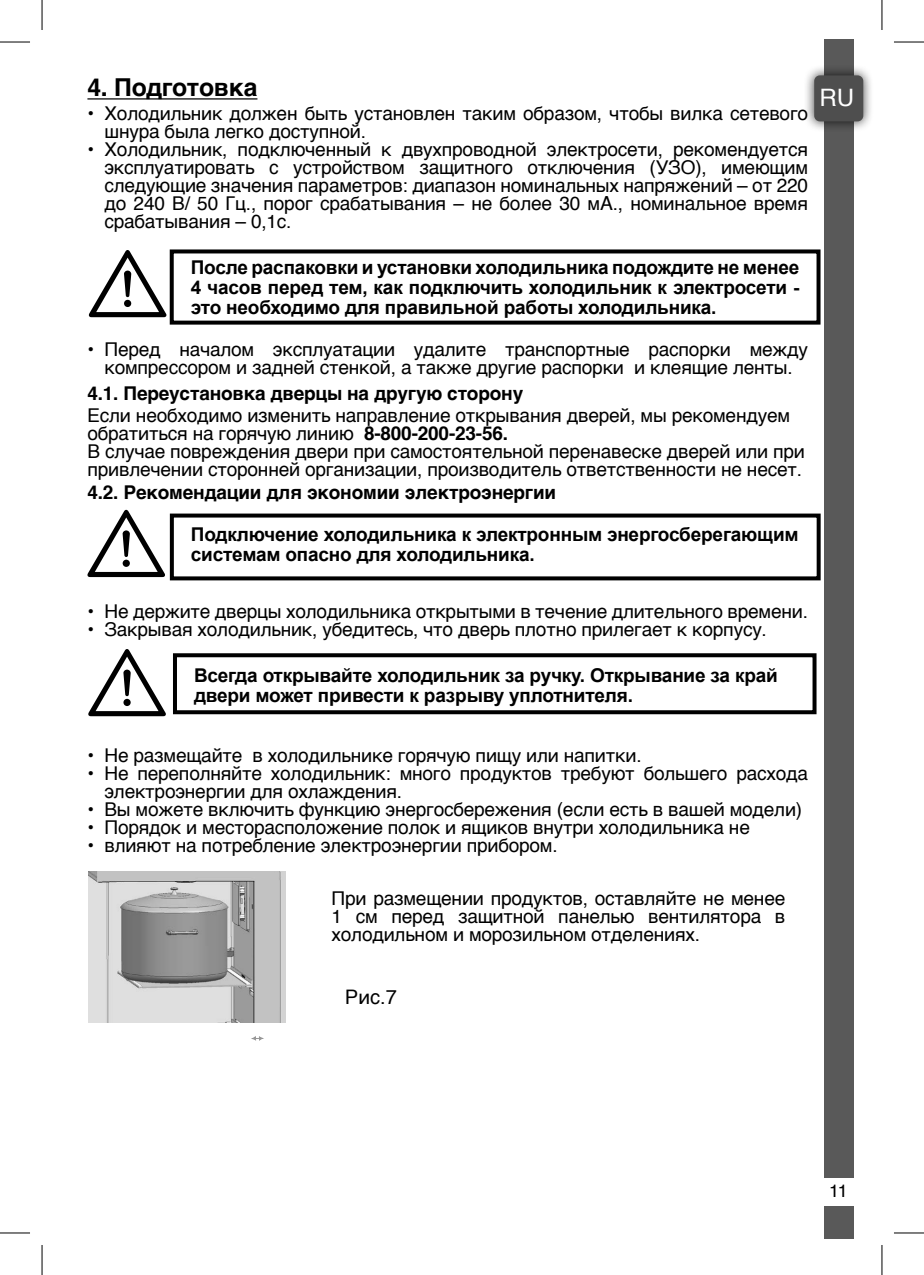
<style>
.page{position:relative;width:924px;height:1275px;background:#fff}
.page>*{position:absolute;margin:0;border:0;box-sizing:border-box;transform-origin:0 0}
.semboller{font:84px "ZIWARNUN";color:#000}
.t1{font:700 24.8px "Helvetica Cyr";letter-spacing:-.01em;color:#000}
.t2{font:24px "Helvetica";color:#fff}
.Normal_Yazi{font:20px "Helvetica";color:#000}
.t3{font:19px/18px "Helvetica";letter-spacing:-.01em;color:#000}
.Unite_Baslik__14pt-B{font:700 19px/20px "Arial";letter-spacing:-.01em;color:#000}
.t4{font:700 19px "Helvetica";letter-spacing:-.01em;color:#000}
.t5{font:18px "Helvetica";color:#000}
.s1{font-weight:700}
</style>
<div class="page">
<div style="left:823px;top:39px;width:30px;height:1138px;background:#595959"></div>
<div style="left:823px;top:1205px;width:30px;height:33px;background:#595959"></div>
<div style="left:802px;top:64px;width:72px;height:68px;background:#000;opacity:.75"></div>
<div style="left:813px;top:75px;width:49px;height:46px;background:#4e4e4e;border-radius:6px"></div>
<hr style="left:87px;top:98px;width:170px;height:2px;background:#000">
<div style="left:170px;top:513px;width:650px;height:67px;border:4px solid #000"></div>
<div style="left:173px;top:653px;width:643px;height:61px;border:4px solid #000"></div>
<img style="left:88px;top:871px;width:197px;height:152px">
<svg style="left:251px;top:1036px;width:13px;height:5px"></svg>
<div style="left:170px;top:249px;width:650px;height:76px;border:4px solid #000"></div>
<hr style="left:0;top:42px;width:30px;height:1px;background:#000">
<hr style="left:893px;top:42px;width:30px;height:1px;background:#000">
<hr style="left:0;top:1232px;width:30px;height:1px;background:#000">
<hr style="left:893px;top:1232px;width:30px;height:1px;background:#000">
<hr style="left:42px;top:0;width:1px;height:30px;background:#000">
<hr style="left:42px;top:1245px;width:1px;height:30px;background:#000">
<hr style="left:881px;top:0;width:1px;height:30px;background:#000">
<hr style="left:881px;top:1245px;width:1px;height:30px;background:#000">
<p class="t1" style="left:87px;top:74px;width:171px">4. Подготовка</p>
<p class="t3" style="left:104px;top:105px;width:704px;text-indent:-17px">• Холодильник должен быть установлен таким образом, чтобы вилка сетевого шнура была легко доступной.</p>
<p class="t3" style="left:104px;top:141px;width:704px;text-align:justify;text-indent:-17px">• Холодильник, подключенный к двухпроводной электросети, рекомендуется эксплуатировать с устройством защитного отключения (УЗО), имеющим следующие значения параметров: диапазон номинальных напряжений – от 220 до 240 В/ 50 Гц., порог срабатывания – не более 30 мА., номинальное время срабатывания – 0,1с.</p>
<p class="semboller" style="left:89px;top:239px;width:83px">A</p>
<p class="Unite_Baslik__14pt-B" style="left:191px;top:258px;width:610px">После распаковки и установки холодильника подождите не менее<br>4 часов перед тем, как подключить холодильник к электросети -</p>
<p class="Unite_Baslik__14pt-B" style="left:191px;top:298px;width:527px">это необходимо для правильной работы холодильника.</p>
<p class="t3" style="left:87px;top:341px;width:721px;text-align:center">• Перед началом эксплуатации удалите транспортные распорки между компрессором и задней стенкой, а также другие распорки и клеящие ленты.</p>
<p class="t4" style="left:87px;top:378px;width:437px">4.1. Переустановка дверцы на другую сторону</p>
<p class="t3" style="left:87px;top:406px;width:703px">Если необходимо изменить направление открывания дверей, мы рекомендуем обратиться на горячую линию <span class="s1">8-800-200-23-56.</span></p>
<p class="t3" style="left:87px;top:442px;width:718px">В случае повреждения двери при самостоятельной перенавеске дверей или при привлечении сторонней организации, производитель ответственности не несет.</p>
<p class="t4" style="left:87px;top:477px;width:470px">4.2. Рекомендации для экономии электроэнергии</p>
<p class="semboller" style="left:87px;top:499px;width:83px">A</p>
<p class="Unite_Baslik__14pt-B" style="left:191px;top:524px;width:609px">Подключение холодильника к электронным энергосберегающим</p>
<p class="Unite_Baslik__14pt-B" style="left:191px;top:544px;width:345px">системам опасно для холодильника.</p>
<p class="t3" style="left:87px;top:602px;width:721px">• Не держите дверцы холодильника открытыми в течение длительного времени.</p>
<p class="t3" style="left:87px;top:620px;width:680px">• Закрывая холодильник, убедитесь, что дверь плотно прилегает к корпусу.</p>
<p class="semboller" style="left:88px;top:638px;width:83px">A</p>
<p class="Unite_Baslik__14pt-B" style="left:194px;top:666px;width:585px">Всегда открывайте холодильник за ручку. Открывание за край</p>
<p class="Unite_Baslik__14pt-B" style="left:194px;top:686px;width:440px">двери может привести к разрыву уплотнителя.</p>
<p class="t3" style="left:87px;top:746px;width:555px">• Не размещайте в холодильнике горячую пищу или напитки.</p>
<p class="t3" style="left:104px;top:764px;width:704px;text-indent:-17px">• Не переполняйте холодильник: много продуктов требуют большего расхода электроэнергии для охлаждения.</p>
<p class="t3" style="left:87px;top:800px;width:716px">• Вы можете включить функцию энергосбережения (если есть в вашей модели)</p>
<p class="t3" style="left:87px;top:818px;width:663px">• Порядок и месторасположение полок и ящиков внутри холодильника не</p>
<p class="t3" style="left:87px;top:836px;width:471px">• влияют на потребление электроэнергии прибором.</p>
<p class="t2" style="left:819px;top:79px;width:36px">RU</p>
<p class="t3" style="left:331px;top:889px;width:455px;text-align:justify">При размещении продуктов, оставляйте не менее 1 см перед защитной панелью вентилятора в холодильном и морозильном отделениях.</p>
<p class="Normal_Yazi" style="left:345px;top:982px;width:53px">Рис.7</p>
<p class="t5" style="left:828px;top:1177px;width:20px">11</p>
</div>
